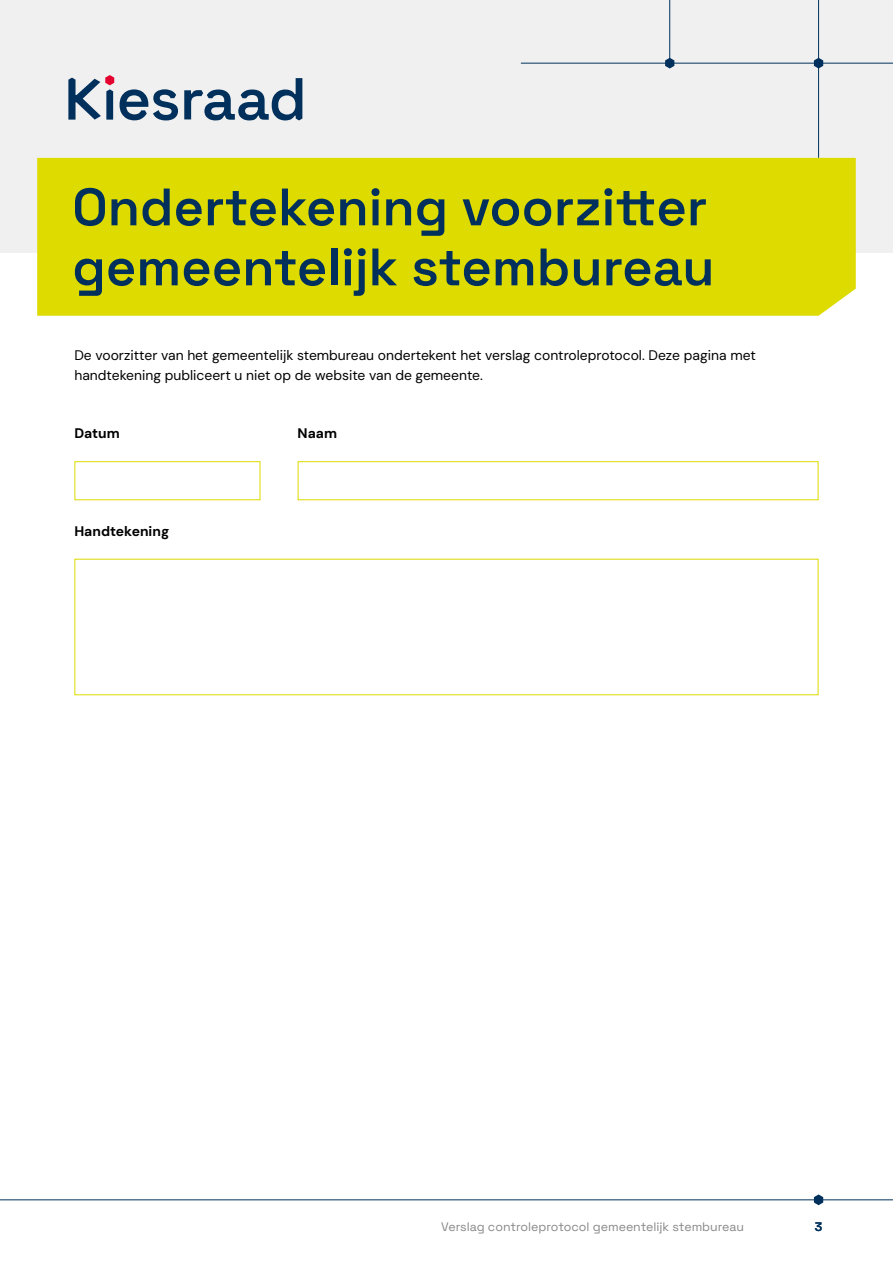
<style>
.page{position:relative;width:893px;height:1263px;background:#fff}
.page>*{position:absolute;margin:0;border:0;box-sizing:border-box;transform-origin:0 0}
.t1{font:600 52.5px/60px "Space Grotesk";color:#00305b}
.t2{font:13.8px/19.5px "DM Sans";color:#000}
.t3{font:700 13.8px "DM Sans";color:#000}
.t4{font:12.3px "Space Grotesk";color:#878787}
.t5{font:600 12.3px "Space Grotesk";color:#00305b}
</style>
<div class="page">
<div style="left:0;top:0;width:893px;height:253px;background:#f0f0f0"></div>
<svg style="left:120px;top:89px;width:58px;height:31px"></svg>
<svg style="left:184px;top:78px;width:118px;height:42px"></svg>
<svg style="left:68px;top:75px;width:46px;height:45px"></svg>
<hr style="left:669px;top:0;width:1px;height:63px;background:#00305b">
<hr style="left:521px;top:63px;width:372px;height:1px;background:#00305b">
<hr style="left:818px;top:0;width:1px;height:158px;background:#00305b">
<svg style="left:814px;top:1194px;width:9px;height:11px"></svg>
<svg style="left:665px;top:58px;width:9px;height:11px"></svg>
<svg style="left:814px;top:58px;width:9px;height:11px"></svg>
<hr style="left:0;top:1199px;width:893px;height:1px;background:#00305b">
<div style="left:37px;top:158px;width:819px;height:158px;background:#dddb00"></div>
<div style="left:298px;top:461px;width:521px;height:39px;border:1px solid #dddb00"></div>
<div style="left:74px;top:461px;width:186px;height:39px;border:1px solid #dddb00"></div>
<h1 class="t1" style="left:72px;top:173px;width:644px">Ondertekening voorzitter gemeentelijk stembureau</h1>
<p class="t2" style="left:74px;top:346px;width:683px">De voorzitter van het gemeentelijk stembureau ondertekent het verslag controleprotocol. Deze pagina met handtekening publiceert u niet op de website van de gemeente.</p>
<p class="t3" style="left:74px;top:425px;width:47px">Datum</p>
<p class="t3" style="left:298px;top:425px;width:41px">Naam</p>
<p class="t3" style="left:74px;top:522px;width:96px">Handtekening</p>
<p class="t4" style="left:441px;top:1218px;width:304px">Verslag controleprotocol gemeentelijk stembureau</p>
<p class="t5" style="left:815px;top:1217px;width:9px">3</p>
</div>
